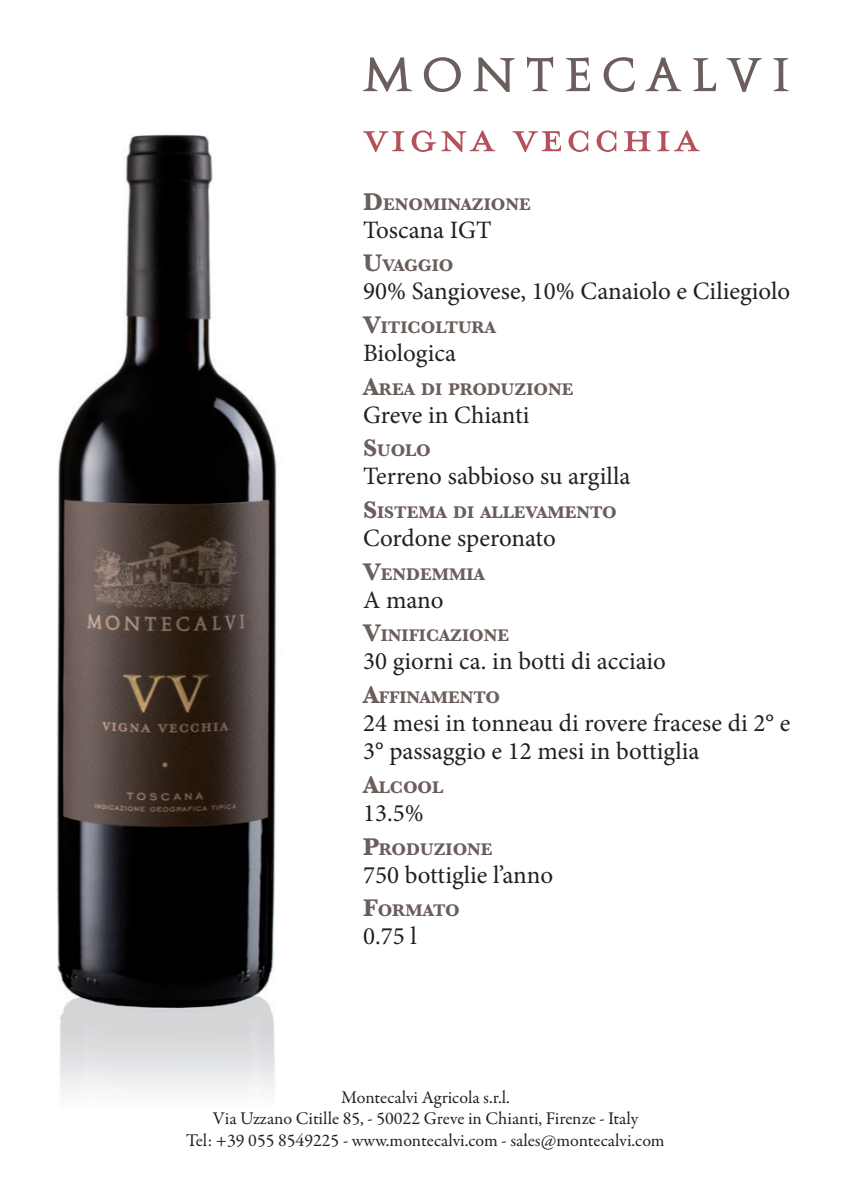
<style>
.page{position:relative;width:851px;height:1191px;background:#fff}
.page>*{position:absolute;margin:0;border:0;box-sizing:border-box;transform-origin:0 0}
.t1{font:25px/28px "Minion Pro";color:#231f20}
.t2{font:18px/21.4px "Garamond Premr Pro";color:#231f20;text-align:center}
.t3{font:700 17.6px "Baskerville";color:#6b5e5c}
.s1{font-size:25px}
</style>
<div class="page">
<img style="left:56px;top:134px;width:221px;height:959px">
<svg style="left:363px;top:57px;width:49px;height:35px"></svg>
<svg style="left:424px;top:57px;width:37px;height:35px"></svg>
<svg style="left:473px;top:57px;width:42px;height:35px"></svg>
<svg style="left:527px;top:57px;width:26px;height:34px"></svg>
<svg style="left:565px;top:57px;width:25px;height:34px"></svg>
<svg style="left:603px;top:57px;width:32px;height:35px"></svg>
<svg style="left:645px;top:57px;width:36px;height:34px"></svg>
<svg style="left:692px;top:58px;width:24px;height:33px"></svg>
<svg style="left:726px;top:58px;width:35px;height:34px"></svg>
<svg style="left:773px;top:58px;width:15px;height:33px"></svg>
<svg style="left:363px;top:131px;width:41px;height:21px"></svg>
<svg style="left:411px;top:130px;width:84px;height:22px"></svg>
<svg style="left:512px;top:131px;width:49px;height:21px"></svg>
<svg style="left:568px;top:130px;width:20px;height:22px"></svg>
<svg style="left:596px;top:130px;width:20px;height:22px"></svg>
<svg style="left:624px;top:131px;width:26px;height:20px"></svg>
<svg style="left:657px;top:130px;width:42px;height:21px"></svg>
<p class="t3" style="left:363px;top:192px;width:169px"><span class="s1">D</span>ENOMINAZIONE</p>
<p class="t1" style="left:363px;top:216px;width:130px">Toscana IGT</p>
<p class="t3" style="left:363px;top:253px;width:92px"><span class="s1">U</span>VAGGIO</p>
<p class="t1" style="left:363px;top:277px;width:428px">90% Sangiovese, 10% Canaiolo e Ciliegiolo</p>
<p class="t3" style="left:363px;top:315px;width:134px"><span class="s1">V</span>ITICOLTURA</p>
<p class="t1" style="left:363px;top:339px;width:94px">Biologica</p>
<p class="t3" style="left:363px;top:377px;width:212px"><span class="s1">A</span>REA DI PRODUZIONE</p>
<p class="t1" style="left:363px;top:401px;width:168px">Greve in Chianti</p>
<p class="t3" style="left:363px;top:438px;width:69px"><span class="s1">S</span>UOLO</p>
<p class="t1" style="left:363px;top:462px;width:269px">Terreno sabbioso su argilla</p>
<p class="t3" style="left:363px;top:500px;width:255px"><span class="s1">S</span>ISTEMA DI ALLEVAMENTO</p>
<p class="t1" style="left:363px;top:524px;width:194px">Cordone speronato</p>
<p class="t3" style="left:363px;top:562px;width:123px"><span class="s1">V</span>ENDEMMIA</p>
<p class="t1" style="left:363px;top:586px;width:82px">A mano</p>
<p class="t3" style="left:363px;top:623px;width:148px"><span class="s1">V</span>INIFICAZIONE</p>
<p class="t1" style="left:363px;top:647px;width:304px">30 giorni ca. in botti di acciaio</p>
<p class="t3" style="left:363px;top:685px;width:138px"><span class="s1">A</span>FFINAMENTO</p>
<p class="t1" style="left:363px;top:709px;width:429px">24 mesi in tonneau di rovere fracese di 2° e<br>3° passaggio e 12 mesi in bottiglia</p>
<p class="t3" style="left:363px;top:775px;width:82px"><span class="s1">A</span>LCOOL</p>
<p class="t1" style="left:363px;top:799px;width:62px">13.5%</p>
<p class="t3" style="left:363px;top:836px;width:131px"><span class="s1">P</span>RODUZIONE</p>
<p class="t1" style="left:363px;top:860px;width:192px">750 bottiglie l’anno</p>
<p class="t3" style="left:363px;top:898px;width:98px"><span class="s1">F</span>ORMATO</p>
<p class="t1" style="left:363px;top:922px;width:55px">0.75 l</p>
<p class="t2" style="left:186px;top:1086px;width:480px">Montecalvi Agricola s.r.l.<br>Via Uzzano Citille 85, - 50022 Greve in Chianti, Firenze - Italy<br>Tel: +39 055 8549225 - www.montecalvi.com - sales@montecalvi.com</p>
</div>
